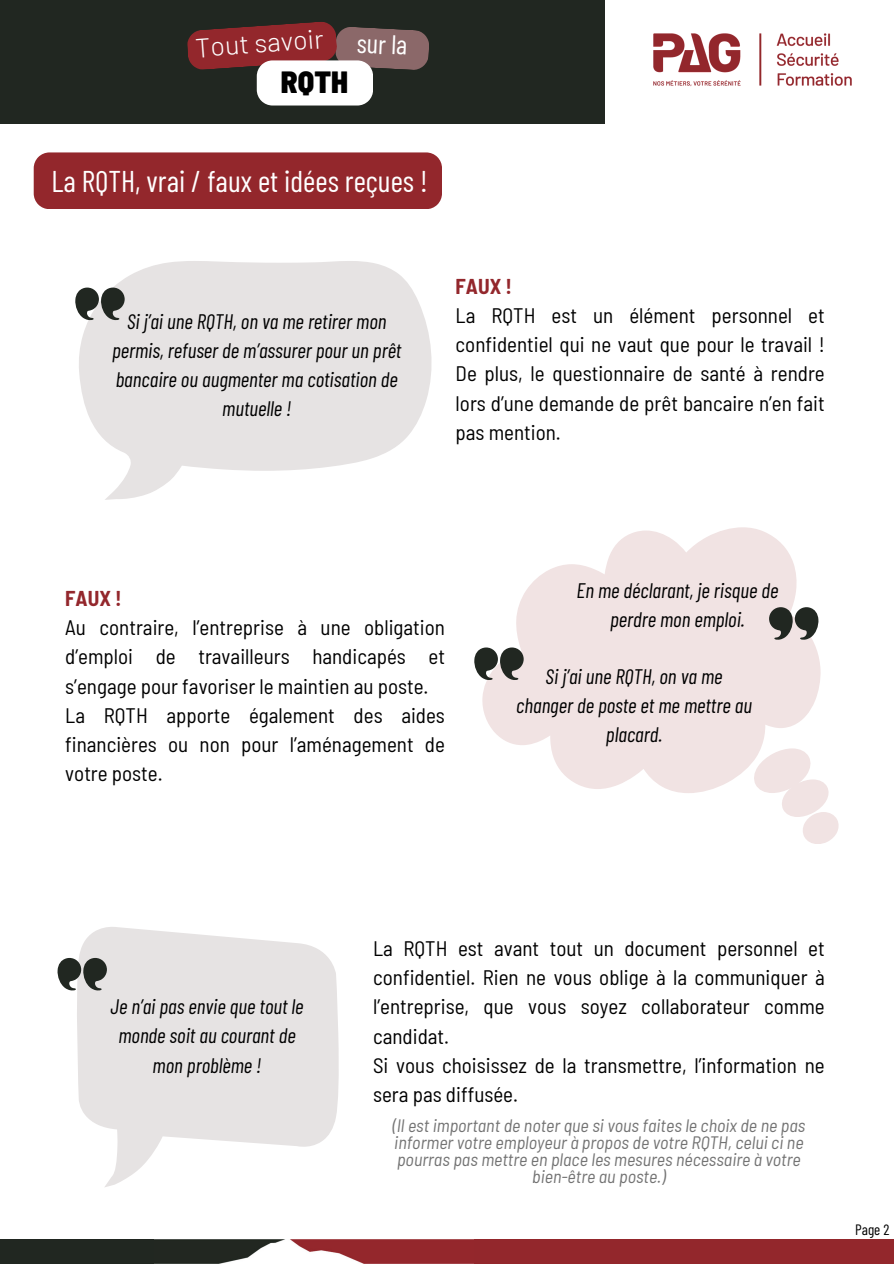
<style>
.page{position:relative;width:894px;height:1264px;background:#fff}
.page>*{position:absolute;margin:0;border:0;box-sizing:border-box;transform-origin:0 0}
.t1{font:900 semi-condensed 30.6px "Barlow";color:#000}
.t2{font:30px "Barlow Condensed";color:#fff}
.t3{font:300 26.85px "Barlow";color:#fff}
.t4{font:26.85px "Barlow Condensed";color:#fff}
.t5{font:semi-condensed 21px/29.2px "Barlow";color:#000}
.t6{font:italic 21px/29.2px "Barlow Condensed";color:#000;text-align:center}
.t7{font:italic semi-condensed 18px/16.8px "Barlow";color:#737373;text-align:center}
.t8{font:15px "Barlow Condensed";color:#000}
.s1{font-weight:700;color:#93272c}
</style>
<div class="page">
<div style="left:0;top:0;width:604px;height:123px;background:#212721"></div>
<img style="left:653px;top:33px;width:199px;height:54px">
<svg style="left:187px;top:22px;width:242px;height:83px"></svg>
<div style="left:34px;top:152px;width:408px;height:57px;background:#93272c"></div>
<svg style="left:77px;top:927px;width:262px;height:260px;fill:#e6e3e3"></svg>
<svg style="left:79px;top:261px;width:353px;height:238px;fill:#e6e3e3"></svg>
<svg style="left:75px;top:287px;width:49px;height:33px;background:#6a6d69"></svg>
<svg style="left:482px;top:527px;width:338px;height:266px;fill:#f1e3e3"></svg>
<svg style="left:752px;top:748px;width:86px;height:95px"></svg>
<svg style="left:474px;top:647px;width:49px;height:33px;background:#6c6e6a"></svg>
<svg style="left:769px;top:607px;width:49px;height:33px;background:#6b6b67"></svg>
<svg style="left:57px;top:957px;width:49px;height:33px;background:#6a6d69"></svg>
<div style="left:0;top:1239px;width:285px;height:24px;background:#212721"></div>
<div style="left:290px;top:1239px;width:603px;height:24px;background:#93272c"></div>
<img style="left:154px;top:1239px;width:319px;height:24px">
<h2 class="t3" style="left:194px;top:30px;width:130px;rotate:-4deg">Tout savoir</h2>
<h1 class="t4" style="left:358px;top:26px;width:52px;rotate:3deg">sur la</h1>
<h3 class="t1" style="left:281px;top:63px;width:69px">RQTH</h3>
<p class="t2" style="left:51px;top:162px;width:377px">La RQTH, vrai / faux et idées reçues !</p>
<p class="t6" style="left:112px;top:305px;width:291px">Si j’ai une RQTH, on va me retirer mon permis, refuser de m’assurer pour un prêt bancaire ou augmenter ma cotisation de mutuelle !</p>
<h4 class="t5" style="left:455px;top:271px;width:370px"><span class="s1">FAUX !<br></span>La RQTH est un élément personnel et confidentiel qui ne vaut que pour le travail !<br>De plus, le questionnaire de santé à rendre lors d’une demande de prêt bancaire n’en fait pas mention.</h4>
<p class="t5" style="left:65px;top:583px;width:381px"><span class="s1">FAUX !<br></span>Au contraire, l’entreprise à une obligation d’emploi de travailleurs handicapés et s’engage pour favoriser le maintien au poste.<br>La RQTH apporte également des aides financières ou non pour l’aménagement de votre poste.</p>
<h4 class="t6" style="left:576px;top:575px;width:203px">En me déclarant, je risque de perdre mon emploi.</h4>
<p class="t6" style="left:516px;top:660px;width:237px">Si j’ai une RQTH, on va me changer de poste et me mettre au placard.</p>
<h4 class="t6" style="left:110px;top:991px;width:194px">Je n’ai pas envie que tout le monde soit au courant de mon problème !</h4>
<h4 class="t5" style="left:373px;top:932px;width:453px">La RQTH est avant tout un document personnel et confidentiel. Rien ne vous oblige à la communiquer à l’entreprise, que vous soyez collaborateur comme candidat.<br>Si vous choisissez de la transmettre, l’information ne sera pas diffusée.</h4>
<p class="t7" style="left:392px;top:1116px;width:414px">(Il est important de noter que si vous faites le choix de ne pas informer votre employeur à propos de votre RQTH, celui ci ne pourras pas mettre en place les mesures nécessaire à votre bien-être au poste.)</p>
<h4 class="t8" style="left:855px;top:1219px;width:36px">Page 2</h4>
</div>
